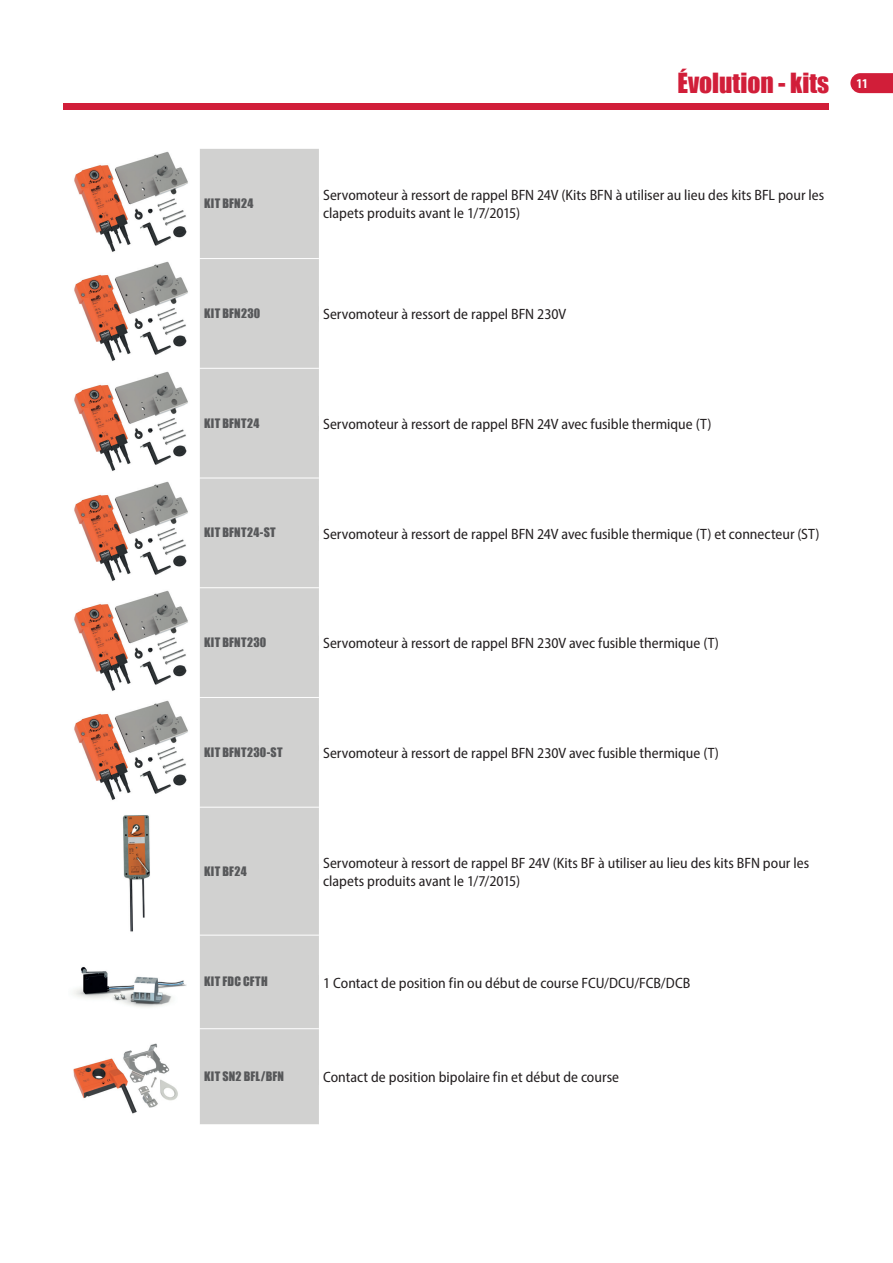
<style>
.page{position:relative;width:893px;height:1263px;background:#fff}
.page>*{position:absolute;margin:0;border:0;box-sizing:border-box;transform-origin:0 0}
.t1{font:25.5px "Impact";color:#d11e39}
.t2{font:semi-condensed 15px/18px "Myriad Pro";color:#231f20}
.t3{font:12px "Impact";letter-spacing:.025em;color:#57585a}
</style>
<div class="page">
<div style="left:64px;top:103px;width:765px;height:6px;background:#d11e39"></div>
<svg style="left:850px;top:73px;width:43px;height:20px"></svg>
<div style="left:200px;top:149px;width:119px;height:975px;background:#d1d1d0"></div>
<hr style="left:200px;top:258px;width:119px;height:1px;background:#fff">
<hr style="left:200px;top:368px;width:119px;height:1px;background:#fff">
<hr style="left:200px;top:478px;width:119px;height:1px;background:#fff">
<hr style="left:200px;top:587px;width:119px;height:1px;background:#fff">
<hr style="left:200px;top:697px;width:119px;height:1px;background:#fff">
<hr style="left:200px;top:807px;width:119px;height:1px;background:#fff">
<hr style="left:200px;top:935px;width:119px;height:1px;background:#fff">
<hr style="left:200px;top:1028px;width:119px;height:1px;background:#fff">
<img style="left:74px;top:151px;width:114px;height:649px">
<div style="left:204px;top:197px;width:115px;height:15px;background:#d1d1d0"></div>
<div style="left:204px;top:306px;width:115px;height:15px;background:#d1d1d0"></div>
<div style="left:204px;top:416px;width:115px;height:15px;background:#d1d1d0"></div>
<div style="left:204px;top:526px;width:115px;height:15px;background:#d1d1d0"></div>
<div style="left:204px;top:636px;width:115px;height:15px;background:#d1d1d0"></div>
<div style="left:204px;top:745px;width:115px;height:15px;background:#d1d1d0"></div>
<img style="left:122px;top:815px;width:28px;height:117px">
<div style="left:204px;top:864px;width:115px;height:15px;background:#d1d1d0"></div>
<img style="left:73px;top:966px;width:114px;height:148px">
<div style="left:204px;top:975px;width:115px;height:15px;background:#d1d1d0"></div>
<div style="left:204px;top:1070px;width:115px;height:15px;background:#d1d1d0"></div>
<h1 class="t1" style="left:677px;top:63px;width:192px">Évolution - kits <sup>11</sup></h1>
<p class="t3" style="left:204px;top:194px;width:51px">KIT BFN24</p>
<p class="t2" style="left:323px;top:186px;width:503px">Servomoteur à ressort de rappel BFN 24V (Kits BFN à utiliser au lieu des kits BFL pour les clapets produits avant le 1/7/2015)</p>
<p class="t3" style="left:204px;top:304px;width:58px">KIT BFN230</p>
<p class="t2" style="left:323px;top:305px;width:244px">Servomoteur à ressort de rappel BFN 230V</p>
<p class="t3" style="left:204px;top:414px;width:57px">KIT BFNT24</p>
<p class="t2" style="left:323px;top:414px;width:390px">Servomoteur à ressort de rappel BFN 24V avec fusible thermique (T)</p>
<p class="t3" style="left:204px;top:523px;width:73px">KIT BFNT24-ST</p>
<p class="t2" style="left:323px;top:524px;width:498px">Servomoteur à ressort de rappel BFN 24V avec fusible thermique (T) et connecteur (ST)</p>
<p class="t3" style="left:204px;top:633px;width:64px">KIT BFNT230</p>
<p class="t2" style="left:323px;top:634px;width:397px">Servomoteur à ressort de rappel BFN 230V avec fusible thermique (T)</p>
<p class="t3" style="left:204px;top:743px;width:80px">KIT BFNT230-ST</p>
<p class="t2" style="left:323px;top:744px;width:397px">Servomoteur à ressort de rappel BFN 230V avec fusible thermique (T)</p>
<p class="t3" style="left:204px;top:862px;width:44px">KIT BF24</p>
<p class="t2" style="left:323px;top:853px;width:487px">Servomoteur à ressort de rappel BF 24V (Kits BF à utiliser au lieu des kits BFN pour les clapets produits avant le 1/7/2015)</p>
<p class="t3" style="left:204px;top:972px;width:65px">KIT FDC CFTH</p>
<p class="t2" style="left:323px;top:973px;width:369px">1 Contact de position fin ou début de course FCU/DCU/FCB/DCB</p>
<p class="t3" style="left:204px;top:1067px;width:82px">KIT SN2 BFL/BFN</p>
<p class="t2" style="left:323px;top:1068px;width:297px">Contact de position bipolaire fin et début de course</p>
</div>
